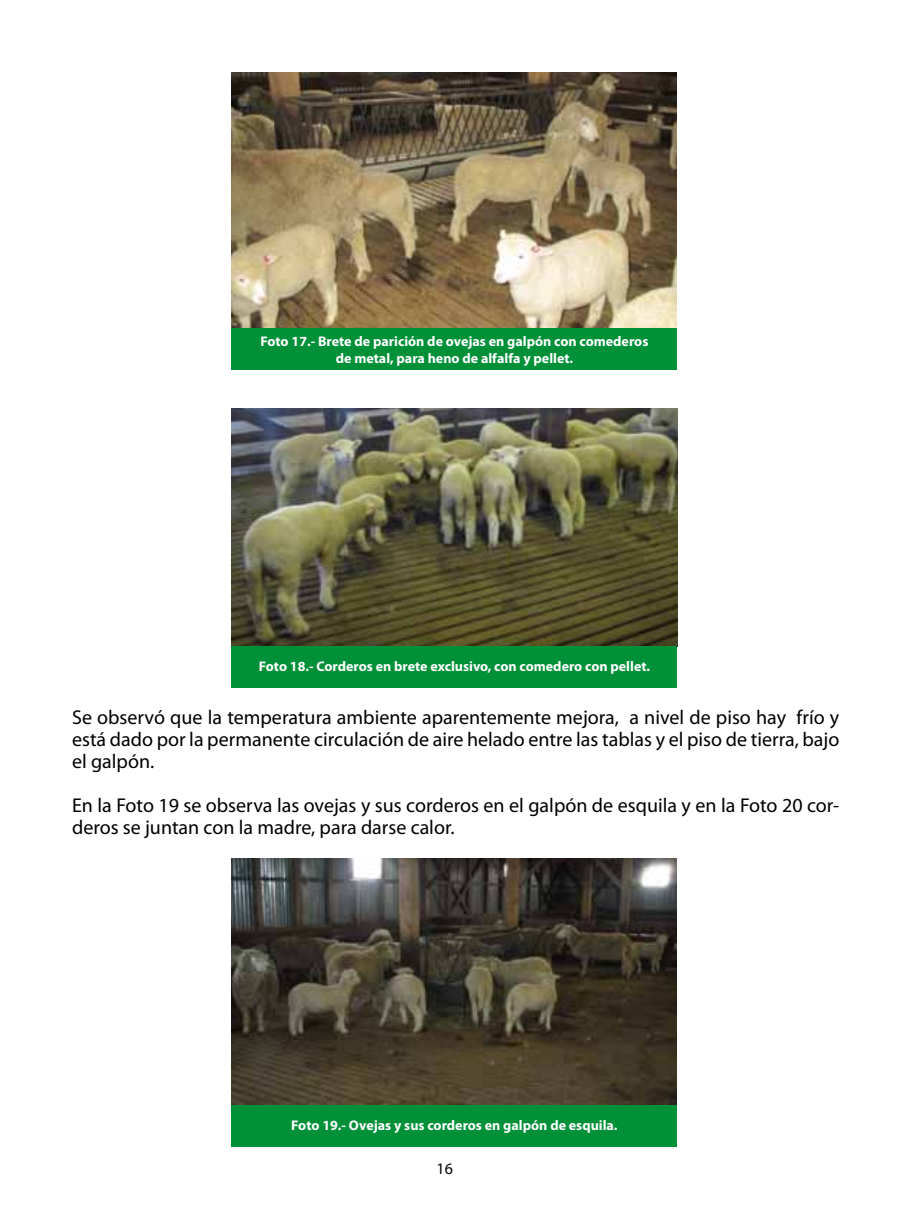
<style>
.page{position:relative;width:908px;height:1219px;background:#fff}
.page>*{position:absolute;margin:0;border:0;box-sizing:border-box;transform-origin:0 0}
.t1{font:20px/22px "Myriad Pro";color:#000;text-align:justify}
.t2{font:16px "Myriad Pro";color:#000}
.t3{font:700 14px/16.8px "Myriad Pro";color:#fff;text-align:center}
</style>
<div class="page">
<img style="left:231px;top:72px;width:445px;height:257px">
<img style="left:231px;top:408px;width:446px;height:239px">
<img style="left:231px;top:859px;width:445px;height:247px">
<div style="left:231px;top:329px;width:445px;height:41px;background:#009037"></div>
<div style="left:231px;top:647px;width:445px;height:41px;background:#009037"></div>
<div style="left:231px;top:1106px;width:445px;height:41px;background:#009037"></div>
<p class="t3" style="left:260px;top:333px;width:389px">Foto 17.- Brete de parición de ovejas en galpón con comederos de metal, para heno de alfalfa y pellet.</p>
<p class="t3" style="left:259px;top:657px;width:392px">Foto 18.- Corderos en brete exclusivo, con comedero con pellet.</p>
<p class="t1" style="left:72px;top:706px;width:768px">Se observó que la temperatura ambiente aparentemente mejora, a nivel de piso hay frío y está dado por la permanente circulación de aire helado entre las tablas y el piso de tierra, bajo el galpón.</p>
<p class="t1" style="left:72px;top:794px;width:768px">En la Foto 19 se observa las ovejas y sus corderos en el galpón de esquila y en la Foto 20 cor&shy;deros se juntan con la madre, para darse calor.</p>
<p class="t3" style="left:291px;top:1116px;width:328px">Foto 19.- Ovejas y sus corderos en galpón de esquila.</p>
<p class="t2" style="left:436px;top:1159px;width:18px">16</p>
</div>
